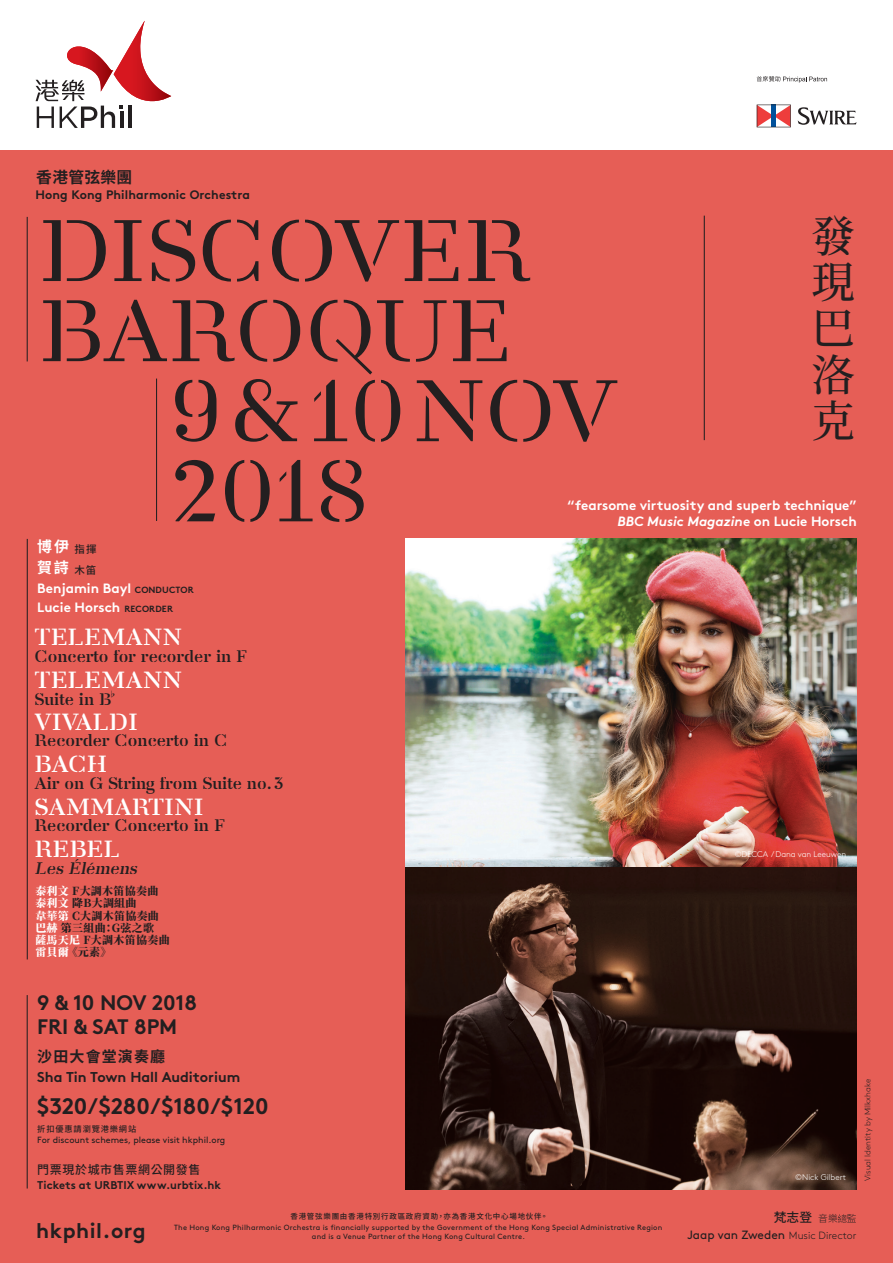
<style>
.page{position:relative;width:893px;height:1263px;background:#fff}
.page>*{position:absolute;margin:0;border:0;box-sizing:border-box;transform-origin:0 0}
.Paragraph_Style_1{font:500 87px "Danmark";color:#231f20}
.listing-EN-title{font:500 43.5px/46px "Noto Serif CJ Ktc";color:#231f20;text-align:justify}
.t1{font:700 23.4px "Danmark";color:#fff}
.t2{font:700 22.5px "Brown";color:#231f20}
.t3{font:700 21px "Brown";color:#231f20}
.t4{font:700 21px "Brown";letter-spacing:.025em;color:#231f20}
.t5{font:700 16.65px "Danmark";color:#231f20}
.t6{font:italic 700 16.65px "Danmark";color:#231f20}
.t7{font:700 15.75px "Noto Sans CJ Ktc";letter-spacing:.02em;color:#231f20}
.t8{font:700 15px "Noto Sans CJ Ktc";letter-spacing:.075em;color:#231f20}
.t9{font:700 15px "Noto Sans CJ Ktc";color:#fff}
.t10{font:700 14.25px "Brown";color:#231f20}
.t11{font:700 13.5px "Brown";color:#fff}
.t12{font:italic 700 13.5px "Brown";color:#fff}
.t13{font:500 12.75px "Noto Sans CJ Ktc";color:#231f20}
.t14{font:700 12.3px "Brown";letter-spacing:.01em;color:#231f20}
.t15{font:12px "Brown";color:#231f20}
.t16{font:500 12px "Noto Sans CJ Ktc";letter-spacing:.05em;color:#231f20}
.t17{font:700 11.25px "Brown";color:#231f20}
.t18{font:900 10.95px "Noto Serif CJ Ktc";letter-spacing:.025em;color:#231f20}
.t19{font:9px "Brown";color:#231f20}
.t20{font:300 8.25px "Brown";color:#fff}
.t21{font:300 8.25px "Brown";color:#231f20}
.t22{font:500 8.25px "Noto Sans CJ Ktc";letter-spacing:.1em;color:#231f20}
.t23{font:700 7.65px "Noto Sans CJ Ktc";color:#231f20}
.t24{font:7.5px/9px "Brown";letter-spacing:.025em;color:#231f20;text-align:center}
.t25{font:500 7.5px "Noto Sans CJ Ktc";letter-spacing:.1em;color:#231f20}
.s1{font-style:normal}
.s2{font-size:9px;color:#231f20}
.s3{color:#fff}
.s4{font-weight:300;font-size:9.75px}
.s5{font-weight:300;font-size:10.5px}
</style>
<div class="page">
<div style="left:0;top:151px;width:893px;height:1112px;background:#e65e56"></div>
<svg style="left:838px;top:1214px;width:9px;height:9px"></svg>
<img style="left:405px;top:539px;width:451px;height:650px">
<hr style="left:27px;top:217px;width:1px;height:144px;background:#231f20">
<hr style="left:156px;top:379px;width:1px;height:142px;background:#231f20">
<hr style="left:704px;top:216px;width:1px;height:224px;background:#231f20">
<hr style="left:27px;top:539px;width:1px;height:420px;background:#231f20">
<hr style="left:27px;top:995px;width:1px;height:193px;background:#231f20">
<svg style="left:36px;top:21px;width:135px;height:107px"></svg>
<svg style="left:757px;top:105px;width:34px;height:22px"></svg>
<svg style="left:798px;top:107px;width:58px;height:18px"></svg>
<svg style="left:757px;top:76px;width:70px;height:7px"></svg>
<h3 class="t7" style="left:36px;top:168px;width:98px">香港管弦樂團</h3>
<h3 class="t14" style="left:36px;top:185px;width:216px">Hong Kong Philharmonic Orchestra</h3>
<p class="listing-EN-title" style="left:812px;top:214px;width:44px">發現巴洛克</p>
<p class="Paragraph_Style_1" style="left:39px;top:201px;width:494px">DISCOVER</p>
<p class="Paragraph_Style_1" style="left:39px;top:281px;width:475px">BAROQUE</p>
<p class="Paragraph_Style_1" style="left:169px;top:361px;width:451px">9 &amp; 10NOV</p>
<p class="Paragraph_Style_1" style="left:169px;top:441px;width:202px">2018</p>
<p class="t11" style="left:567px;top:494px;width:291px">“fearsome virtuosity and superb technique”</p>
<p class="t12" style="left:617px;top:510px;width:241px">BBC Music Magazine <span class="s1">on Lucie Horsch</span></p>
<p class="t9" style="left:37px;top:538px;width:61px">博伊<sub>指揮</sub></p>
<p class="t9" style="left:37px;top:559px;width:61px">賀詩<sub>木笛</sub></p>
<p class="t11" style="left:37px;top:578px;width:158px">Benjamin Bayl <span class="s2">CONDUCTOR</span></p>
<p class="t11" style="left:37px;top:596px;width:137px">Lucie Horsch <span class="s2">RECORDER</span></p>
<p class="t1" style="left:35px;top:624px;width:149px">TELEMANN</p>
<p class="t5" style="left:35px;top:647px;width:214px">Concerto for recorder in F</p>
<p class="t1" style="left:35px;top:666px;width:149px">TELEMANN</p>
<p class="t5" style="left:35px;top:689px;width:79px">Suite in B</p>
<p class="t23" style="left:109px;top:690px;width:9px">♭</p>
<p class="t1" style="left:35px;top:708px;width:105px">VIVALDI</p>
<p class="t5" style="left:35px;top:731px;width:194px">Recorder Concerto in C</p>
<p class="t1" style="left:35px;top:751px;width:74px">BACH</p>
<p class="t5" style="left:35px;top:773px;width:251px">Air on G String from Suite no.3</p>
<p class="t1" style="left:35px;top:793px;width:171px">SAMMARTINI</p>
<p class="t5" style="left:35px;top:816px;width:192px">Recorder Concerto in F</p>
<p class="t1" style="left:35px;top:836px;width:87px">REBEL</p>
<p class="t6" style="left:35px;top:858px;width:108px">Les Élémens</p>
<p class="t18" style="left:35px;top:885px;width:125px"><span class="s3">泰利文</span> F大調木笛協奏曲</p>
<p class="t18" style="left:35px;top:897px;width:103px"><span class="s3">泰利文</span> 降B大調組曲</p>
<p class="t18" style="left:35px;top:909px;width:125px"><span class="s3">韋華第</span> C大調木笛協奏曲</p>
<p class="t18" style="left:35px;top:922px;width:120px"><span class="s3">巴赫</span> 第三組曲：G弦之歌</p>
<p class="t18" style="left:35px;top:934px;width:136px"><span class="s3">薩馬天尼</span> F大調木笛協奏曲</p>
<p class="t18" style="left:35px;top:946px;width:78px"><span class="s3">雷貝爾</span> 《元素》</p>
<p class="t20" style="left:735px;top:848px;width:113px">©DECCA / Dana van Leeuwen</p>
<p class="t3" style="left:37px;top:986px;width:161px">9 &amp; 10 NOV 2018</p>
<p class="t3" style="left:37px;top:1010px;width:142px">FRI &amp; SAT 8PM</p>
<p class="t8" style="left:37px;top:1048px;width:129px">沙田大會堂演奏廳</p>
<p class="t10" style="left:37px;top:1065px;width:204px">Sha Tin Town Hall Auditorium</p>
<p class="t2" style="left:37px;top:1088px;width:233px">$320/$280/$180/$120</p>
<p class="t22" style="left:37px;top:1124px;width:101px">折扣優惠請瀏覽港樂網站</p>
<p class="t19" style="left:37px;top:1133px;width:190px">For discount schemes, please visit hkphil.org</p>
<p class="t16" style="left:37px;top:1163px;width:165px">門票現於城市售票網公開發售</p>
<p class="t17" style="left:37px;top:1175px;width:185px">Tickets at URBTIX www.urbtix.hk</p>
<p class="t20" style="left:795px;top:1171px;width:52px">©Nick Gilbert</p>
<p class="t21" style="left:861px;top:1181px;width:103px;rotate:-90deg">Visual Identity by Milkxhake</p>
<h3 class="t13" style="left:774px;top:1210px;width:84px">梵志登 <span class="s4">音樂 監</span></h3>
<p class="t25" style="left:290px;top:1212px;width:259px">香港管弦樂團由香港特別行政區政府資助，亦為香港文化中心場地伙伴。</p>
<p class="t24" style="left:174px;top:1222px;width:490px">The Hong Kong Philharmonic Orchestra is financially supported by the Government of the Hong Kong Special Administrative Region and is a Venue Partner of the Hong Kong Cultural Centre.</p>
<h3 class="t4" style="left:36px;top:1214px;width:111px">hkphil.org</h3>
<h3 class="t15" style="left:687px;top:1225px;width:171px">Jaap van Zweden <span class="s5">Music Director</span></h3>
</div>
